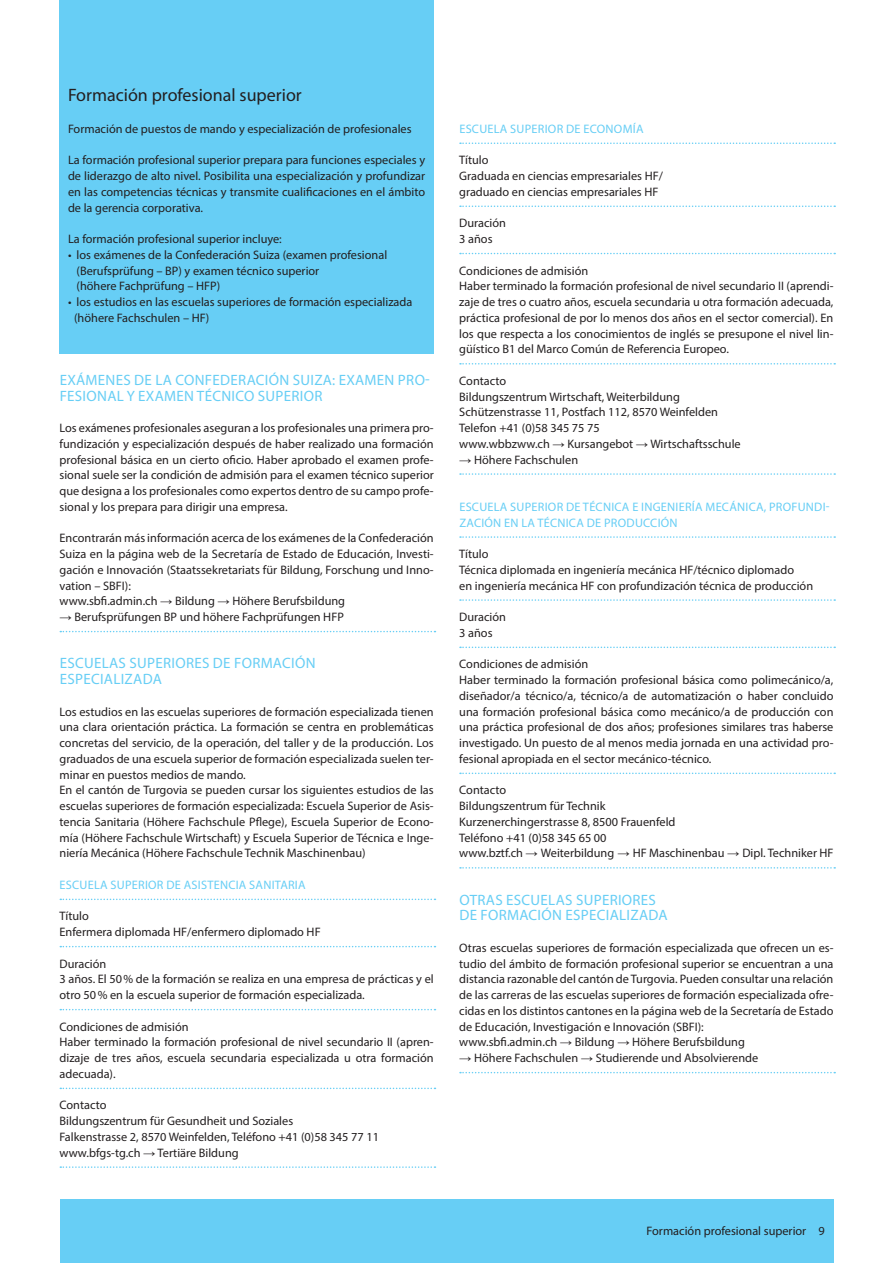
<style>
.page{position:relative;width:893px;height:1263px;background:#fff}
.page>*{position:absolute;margin:0;border:0;box-sizing:border-box;transform-origin:0 0}
.Titel{font:18px "Myriad Pro";color:#231f20}
.Zwischentitel_10pt{font:15px/15.8px "Myriad Pro";letter-spacing:.02em;color:#67cef5}
.GS__Blocksatz{font:12.3px/15.8px "Myriad Pro";color:#231f20;text-align:justify}
.Lead__light{font:12.3px/15.8px "Myriad Pro";color:#231f20;text-align:justify}
.GS_bold__Linksbündig{font:12.3px "Myriad Pro";color:#231f20}
.Zwischentitel_8_2pt{font:12.3px/15.8px "Myriad Pro";letter-spacing:.02em;color:#67cef5}
.Lead__bold{font:12.3px "Myriad Pro";color:#231f20}
.Pagina{font:12.3px "Myriad Pro";color:#231f20}
.s1{font-family:"Arial"}
</style>
<div class="page">
<div style="left:60px;top:1199px;width:773px;height:64px;background:#67cef5"></div>
<div style="left:60px;top:0;width:374px;height:353px;background:#67cef5"></div>
<svg style="left:60px;top:631px;width:375px;height:1px"></svg>
<svg style="left:60px;top:899px;width:375px;height:1px"></svg>
<svg style="left:60px;top:946px;width:375px;height:1px"></svg>
<svg style="left:60px;top:1009px;width:375px;height:1px"></svg>
<svg style="left:60px;top:1088px;width:375px;height:1px"></svg>
<svg style="left:60px;top:1166px;width:375px;height:2px"></svg>
<svg style="left:460px;top:143px;width:375px;height:1px"></svg>
<svg style="left:460px;top:206px;width:375px;height:1px"></svg>
<svg style="left:460px;top:253px;width:375px;height:1px"></svg>
<svg style="left:460px;top:363px;width:375px;height:2px"></svg>
<svg style="left:460px;top:473px;width:375px;height:2px"></svg>
<svg style="left:460px;top:536px;width:375px;height:2px"></svg>
<svg style="left:460px;top:599px;width:375px;height:2px"></svg>
<svg style="left:460px;top:647px;width:375px;height:1px"></svg>
<svg style="left:460px;top:773px;width:375px;height:1px"></svg>
<svg style="left:460px;top:867px;width:375px;height:2px"></svg>
<svg style="left:460px;top:1072px;width:375px;height:1px"></svg>
<p class="Titel" style="left:68px;top:84px;width:235px">Formación profesional superior</p>
<p class="Lead__bold" style="left:68px;top:121px;width:345px">Formación de puestos de mando y especialización de profesionales</p>
<p class="Lead__light" style="left:68px;top:152px;width:359px">La formación profesional superior prepara para funciones especiales y de liderazgo de alto nivel. Posibilita una especialización y profundizar en las competencias técnicas y transmite cualificaciones en el ámbito de la gerencia corporativa.</p>
<p class="Lead__light" style="left:68px;top:231px;width:215px">La formación profesional superior incluye:</p>
<p class="Lead__light" style="left:68px;top:247px;width:321px">• los exámenes de la Confederación Suiza (examen profesional</p>
<p class="Lead__light" style="left:77px;top:262px;width:244px">(Berufsprüfung – BP) y examen técnico superior</p>
<p class="Lead__light" style="left:77px;top:278px;width:145px">(höhere Fachprüfung – HFP)</p>
<p class="Lead__light" style="left:74px;top:294px;width:340px;text-indent:-6px">• los estudios en las escuelas superiores de formación especializada (höhere Fachschulen – HF)</p>
<p class="Zwischentitel_10pt" style="left:60px;top:372px;width:372px">EXÁMENES DE LA CONFEDERACIÓN SUIZA: EXAMEN PRO-<br>FESIONAL Y EXAMEN TÉCNICO SUPERIOR</p>
<p class="GS__Blocksatz" style="left:60px;top:420px;width:376px">Los exámenes profesionales aseguran a los profesionales una primera pro&shy;fundización y especialización después de haber realizado una formación profesional básica en un cierto oficio. Haber aprobado el examen profe&shy;sional suele ser la condición de admisión para el examen técnico superior que designa a los profesionales como expertos dentro de su campo profe&shy;sional y los prepara para dirigir una empresa.</p>
<p class="GS__Blocksatz" style="left:60px;top:530px;width:376px">Encontrarán más información acerca de los exámenes de la Confederación Suiza en la página web de la Secretaría de Estado de Educación, Investi&shy;gación e Innovación (Staatssekretariats für Bildung, Forschung und Inno&shy;vation – SBFI):</p>
<p class="GS__Blocksatz" style="left:60px;top:593px;width:287px">www.sbfi.admin.ch <span class="s1">→</span> Bildung <span class="s1">→</span> Höhere Berufsbildung</p>
<p class="GS__Blocksatz" style="left:60px;top:609px;width:286px"><span class="s1">→</span> Berufsprüfungen BP und höhere Fachprüfungen HFP</p>
<p class="Zwischentitel_10pt" style="left:60px;top:655px;width:257px">ESCUELAS SUPERIORES DE FORMACIÓN</p>
<p class="Zwischentitel_10pt" style="left:60px;top:671px;width:104px">ESPECIALIZADA</p>
<p class="GS__Blocksatz" style="left:60px;top:703px;width:376px">Los estudios en las escuelas superiores de formación especializada tienen una clara orientación práctica. La formación se centra en problemáticas concretas del servicio, de la operación, del taller y de la producción. Los graduados de una escuela superior de formación especializada suelen ter&shy;minar en puestos medios de mando.</p>
<p class="GS__Blocksatz" style="left:60px;top:782px;width:376px">En el cantón de Turgovia se pueden cursar los siguientes estudios de las escuelas superiores de formación especializada: Escuela Superior de Asis&shy;tencia Sanitaria (Höhere Fachschule Pflege), Escuela Superior de Econo&shy;mía (Höhere Fachschule Wirtschaft) y Escuela Superior de Técnica e Inge&shy;niería Mecánica (Höhere Fachschule Technik Maschinenbau)</p>
<p class="Zwischentitel_8_2pt" style="left:60px;top:877px;width:248px">ESCUELA SUPERIOR DE ASISTENCIA SANITARIA</p>
<p class="GS_bold__Linksbündig" style="left:60px;top:909px;width:31px">Título</p>
<p class="GS_bold__Linksbündig" style="left:60px;top:924px;width:263px">Enfermera diplomada HF/enfermero diplomado HF</p>
<p class="GS_bold__Linksbündig" style="left:60px;top:956px;width:48px">Duración</p>
<p class="GS__Blocksatz" style="left:60px;top:971px;width:376px">3 años. El 50% de la formación se realiza en una empresa de prácticas y el otro 50% en la escuela superior de formación especializada.</p>
<p class="GS_bold__Linksbündig" style="left:60px;top:1019px;width:131px">Condiciones de admisión</p>
<p class="GS__Blocksatz" style="left:60px;top:1034px;width:376px">Haber terminado la formación profesional de nivel secundario II (apren&shy;dizaje de tres años, escuela secundaria especializada u otra formación adecuada).</p>
<p class="GS_bold__Linksbündig" style="left:60px;top:1098px;width:48px">Contacto</p>
<p class="GS__Blocksatz" style="left:60px;top:1113px;width:235px">Bildungszentrum für Gesundheit und Soziales</p>
<p class="GS__Blocksatz" style="left:60px;top:1129px;width:321px">Falkenstrasse 2, 8570 Weinfelden, Teléfono +41 (0)58 345 77 11</p>
<p class="GS__Blocksatz" style="left:60px;top:1144px;width:181px">www.bfgs-tg.ch <span class="s1">→</span> Tertiäre Bildung</p>
<p class="Zwischentitel_8_2pt" style="left:459px;top:121px;width:186px">ESCUELA SUPERIOR DE ECONOMÍA</p>
<p class="GS_bold__Linksbündig" style="left:459px;top:153px;width:31px">Título</p>
<p class="GS__Blocksatz" style="left:459px;top:168px;width:205px">Graduada en ciencias empresariales HF/</p>
<p class="GS__Blocksatz" style="left:459px;top:184px;width:201px">graduado en ciencias empresariales HF</p>
<p class="GS_bold__Linksbündig" style="left:459px;top:216px;width:48px">Duración</p>
<p class="GS__Blocksatz" style="left:459px;top:231px;width:35px">3 años</p>
<p class="GS_bold__Linksbündig" style="left:459px;top:263px;width:131px">Condiciones de admisión</p>
<p class="GS__Blocksatz" style="left:459px;top:278px;width:376px">Haber terminado la formación profesional de nivel secundario II (aprendi&shy;zaje de tres o cuatro años, escuela secundaria u otra formación adecuada, práctica profesional de por lo menos dos años en el sector comercial). En los que respecta a los conocimientos de inglés se presupone el nivel lin&shy;güístico B1 del Marco Común de Referencia Europeo.</p>
<p class="GS_bold__Linksbündig" style="left:459px;top:373px;width:48px">Contacto</p>
<p class="GS__Blocksatz" style="left:459px;top:388px;width:222px">Bildungszentrum Wirtschaft, Weiterbildung</p>
<p class="GS__Blocksatz" style="left:459px;top:404px;width:260px">Schützenstrasse 11, Postfach 112, 8570 Weinfelden</p>
<p class="GS__Blocksatz" style="left:459px;top:420px;width:142px">Telefon +41 (0)58 345 75 75</p>
<p class="GS__Blocksatz" style="left:459px;top:436px;width:283px">www.wbbzww.ch <span class="s1">→</span> Kursangebot <span class="s1">→</span> Wirtschaftsschule</p>
<p class="GS__Blocksatz" style="left:459px;top:451px;width:120px"><span class="s1">→</span> Höhere Fachschulen</p>
<p class="Zwischentitel_8_2pt" style="left:459px;top:499px;width:372px">ESCUELA SUPERIOR DE TÉCNICA E INGENIERÍA MECÁNICA, PROFUNDI-<br>ZACIÓN EN LA TÉCNICA DE PRODUCCIÓN</p>
<p class="GS_bold__Linksbündig" style="left:459px;top:546px;width:31px">Título</p>
<p class="GS__Blocksatz" style="left:459px;top:562px;width:336px">Técnica diplomada en ingeniería mecánica HF/técnico diplomado</p>
<p class="GS__Blocksatz" style="left:459px;top:577px;width:355px">en ingeniería mecánica HF con profundización técnica de producción</p>
<p class="GS_bold__Linksbündig" style="left:459px;top:609px;width:48px">Duración</p>
<p class="GS__Blocksatz" style="left:459px;top:625px;width:35px">3 años</p>
<p class="GS_bold__Linksbündig" style="left:459px;top:657px;width:131px">Condiciones de admisión</p>
<p class="GS__Blocksatz" style="left:459px;top:672px;width:376px">Haber terminado la formación profesional básica como polimecánico/a, diseñador/a técnico/a, técnico/a de automatización o haber concluido una formación profesional básica como mecánico/a de producción con una práctica profesional de dos años; profesiones similares tras haberse investigado. Un puesto de al menos media jornada en una actividad pro&shy;fesional apropiada en el sector mecánico-técnico.</p>
<p class="GS_bold__Linksbündig" style="left:459px;top:783px;width:48px">Contacto</p>
<p class="GS__Blocksatz" style="left:459px;top:798px;width:148px">Bildungszentrum für Technik</p>
<p class="GS__Blocksatz" style="left:459px;top:814px;width:218px">Kurzenerchingerstrasse 8, 8500 Frauenfeld</p>
<p class="GS__Blocksatz" style="left:459px;top:829px;width:149px">Teléfono +41 (0)58 345 65 00</p>
<p class="GS__Blocksatz" style="left:459px;top:845px;width:376px">www.bztf.ch <span class="s1">→</span> Weiterbildung <span class="s1">→</span> HF Maschinenbau <span class="s1">→</span> Dipl. Techniker HF</p>
<p class="Zwischentitel_10pt" style="left:459px;top:891px;width:210px">OTRAS ESCUELAS SUPERIORES<br>DE FORMACIÓN ESPECIALIZADA</p>
<p class="GS__Blocksatz" style="left:459px;top:940px;width:376px">Otras escuelas superiores de formación especializada que ofrecen un es&shy;tudio del ámbito de formación profesional superior se encuentran a una distancia razonable del cantón de Turgovia. Pueden consultar una relación de las carreras de las escuelas superiores de formación especializada ofre&shy;cidas en los distintos cantones en la página web de la Secretaría de Estado de Educación, Investigación e Innovación (SBFI):</p>
<p class="GS__Blocksatz" style="left:459px;top:1034px;width:287px">www.sbfi.admin.ch <span class="s1">→</span> Bildung <span class="s1">→</span> Höhere Berufsbildung</p>
<p class="GS__Blocksatz" style="left:459px;top:1050px;width:300px"><span class="s1">→</span> Höhere Fachschulen <span class="s1">→</span> Studierende und Absolvierende</p>
<p class="Pagina" style="left:647px;top:1224px;width:180px">Formación profesional superior 9</p>
</div>
